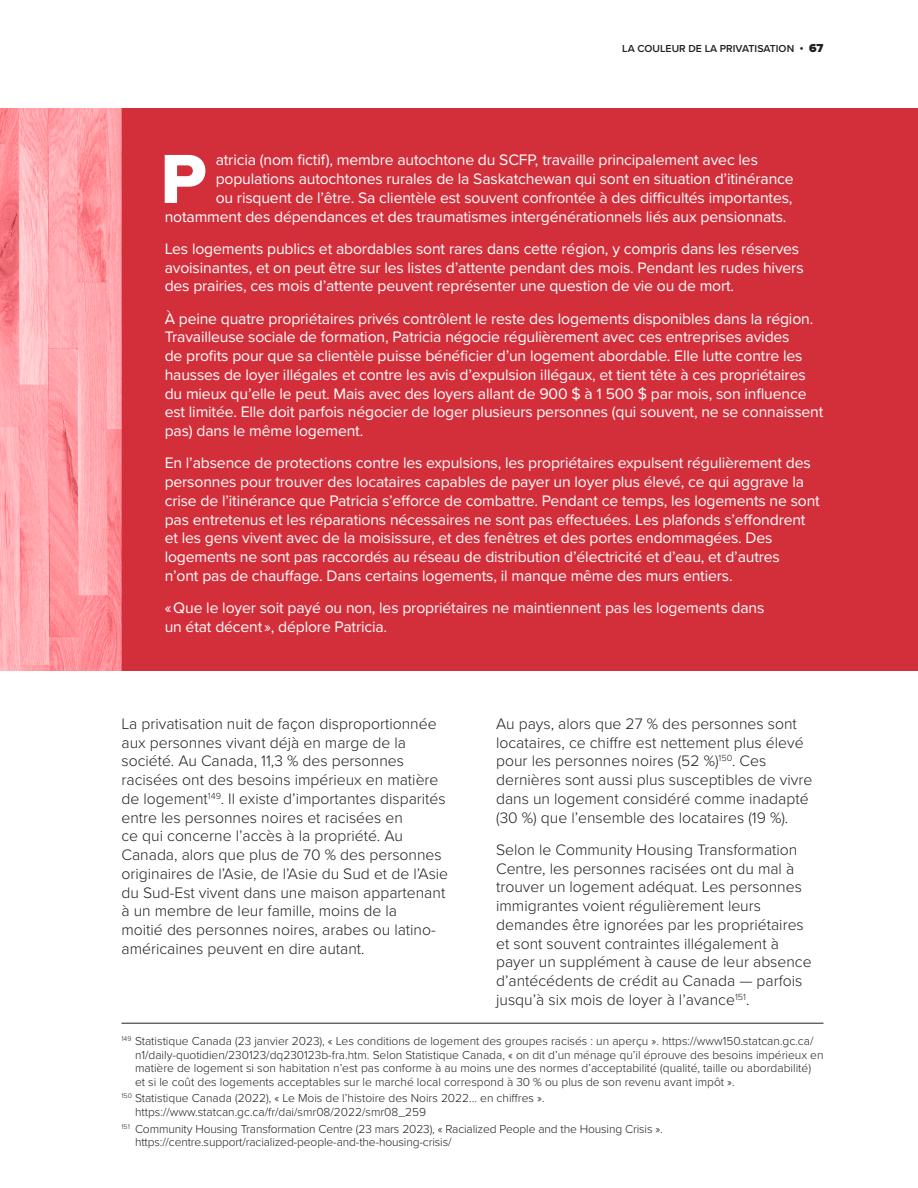
<style>
.page{position:relative;width:918px;height:1188px;background:#fff}
.page>*{position:absolute;margin:0;border:0;box-sizing:border-box;transform-origin:0 0}
.Copy_Profile_Letterine{font:72px "Proxima Nova Extrabld";color:#fff}
.Copy_Profile{font:15.75px/18.8px "Proxima Nova";letter-spacing:-.01em;color:#fff}
.Copy{font:300 15.75px/18.8px "Proxima Nova";color:#231f20}
.Copy_Profile_Letterine-2{font:15.75px "Proxima Nova";letter-spacing:-.01em;color:#fff}
.Top_Footnote{font:300 12px/13.5px "Proxima Nova";color:#231f20}
.Footnote{font:300 12px/13.5px "Proxima Nova";letter-spacing:-.01em;color:#231f20}
.t1{font:600 10.5px "Proxima Nova";color:#231f20}
.s1{font-weight:900}
.s2{font-weight:900;font-size:12px}
</style>
<div class="page">
<div style="left:122px;top:108px;width:796px;height:563px;background:#d32f3b"></div>
<img style="left:0;top:108px;width:122px;height:563px">
<hr style="left:122px;top:1023px;width:702px;height:1px;background:#231f20">
<p class="t1" style="left:622px;top:41px;width:203px">LA COULEUR DE LA PRIVATISATION <span class="s1">•</span> <span class="s2">67</span></p>
<p class="Copy_Profile_Letterine" style="left:160px;top:125px;width:48px">P</p>
<p class="Copy_Profile_Letterine-2" style="left:216px;top:148px;width:544px">atricia (nom fictif), membre autochtone du SCFP, travaille principalement avec les</p>
<p class="Copy_Profile_Letterine-2" style="left:216px;top:167px;width:580px">populations autochtones rurales de la Saskatchewan qui sont en situation d’itinérance</p>
<p class="Copy_Profile_Letterine-2" style="left:216px;top:186px;width:578px">ou risquent de l’être. Sa clientèle est souvent confrontée à des difficultés importantes,</p>
<p class="Copy_Profile_Letterine-2" style="left:165px;top:205px;width:623px">notamment des dépendances et des traumatismes intergénérationnels liés aux pensionnats.</p>
<p class="Copy_Profile" style="left:165px;top:239px;width:640px">Les logements publics et abordables sont rares dans cette région, y compris dans les réserves avoisinantes, et on peut être sur les listes d’attente pendant des mois. Pendant les rudes hivers des prairies, ces mois d’attente peuvent représenter une question de vie ou de mort.</p>
<p class="Copy_Profile" style="left:165px;top:308px;width:660px">À peine quatre propriétaires privés contrôlent le reste des logements disponibles dans la région.<br>Travailleuse sociale de formation, Patricia négocie régulièrement avec ces entreprises avides<br>de profits pour que sa clientèle puisse bénéficier d’un logement abordable. Elle lutte contre les hausses de loyer illégales et contre les avis d’expulsion illégaux, et tient tête à ces propriétaires du mieux qu’elle le peut. Mais avec des loyers allant de 900 $ à 1 500 $ par mois, son influence est limitée. Elle doit parfois négocier de loger plusieurs personnes (qui souvent, ne se connaissent pas) dans le même logement.</p>
<p class="Copy_Profile" style="left:165px;top:453px;width:657px">En l’absence de protections contre les expulsions, les propriétaires expulsent régulièrement des personnes pour trouver des locataires capables de payer un loyer plus élevé, ce qui aggrave la crise de l’itinérance que Patricia s’efforce de combattre. Pendant ce temps, les logements ne sont pas entretenus et les réparations nécessaires ne sont pas effectuées. Les plafonds s’effondrent et les gens vivent avec de la moisissure, et des fenêtres et des portes endommagées. Des logements ne sont pas raccordés au réseau de distribution d’électricité et d’eau, et d’autres<br>n’ont pas de chauffage. Dans certains logements, il manque même des murs entiers.</p>
<p class="Copy_Profile" style="left:165px;top:598px;width:601px">« Que le loyer soit payé ou non, les propriétaires ne maintiennent pas les logements dans un état décent », déplore Patricia.</p>
<p class="Copy" style="left:122px;top:713px;width:328px">La privatisation nuit de façon disproportionnée aux personnes vivant déjà en marge de la société. Au Canada, 11,3 % des personnes racisées ont des besoins impérieux en matière de logement<sup>149</sup>. Il existe d’importantes disparités entre les personnes noires et racisées en<br>ce qui concerne l’accès à la propriété. Au Canada, alors que plus de 70 % des personnes originaires de l’Asie, de l’Asie du Sud et de l’Asie du Sud-Est vivent dans une maison appartenant à un membre de leur famille, moins de la<br>moitié des personnes noires, arabes ou latino&shy;américaines peuvent en dire autant.</p>
<p class="Copy" style="left:496px;top:713px;width:318px">Au pays, alors que 27 % des personnes sont locataires, ce chiffre est nettement plus élevé pour les personnes noires (52 %)<sup>150</sup>. Ces dernières sont aussi plus susceptibles de vivre dans un logement considéré comme inadapté (30 %) que l’ensemble des locataires (19 %).</p>
<p class="Copy" style="left:496px;top:839px;width:317px">Selon le Community Housing Transformation Centre, les personnes racisées ont du mal à trouver un logement adéquat. Les personnes immigrantes voient régulièrement leurs demandes être ignorées par les propriétaires et sont souvent contraintes illégalement à payer un supplément à cause de leur absence d’antécédents de crédit au Canada — parfois jusqu’à six mois de loyer à l’avance<sup>151</sup>.</p>
<p class="Top_Footnote" style="left:135px;top:1034px;width:690px;text-indent:-14px"><sup>149</sup> Statistique Canada (23 janvier 2023), « Les conditions de logement des groupes racisés : un aperçu ». https://www150.statcan.gc.ca/ n1/daily-quotidien/230123/dq230123b-fra.htm. Selon Statistique Canada, « on dit d’un ménage qu’il éprouve des besoins impérieux en matière de logement si son habitation n’est pas conforme à au moins une des normes d’acceptabilité (qualité, taille ou abordabilité) et si le coût des logements acceptables sur le marché local correspond à 30 % ou plus de son revenu avant impôt ».</p>
<p class="Footnote" style="left:135px;top:1091px;width:411px;text-indent:-14px"><sup>150</sup> Statistique Canada (2022), « Le Mois de l’histoire des Noirs 2022... en chiffres ». https://www.statcan.gc.ca/fr/dai/smr08/2022/smr08_259</p>
<p class="Footnote" style="left:135px;top:1121px;width:529px;text-indent:-14px"><sup>151</sup> Community Housing Transformation Centre (23 mars 2023), « Racialized People and the Housing Crisis ». https://centre.support/racialized-people-and-the-housing-crisis/</p>
</div>
